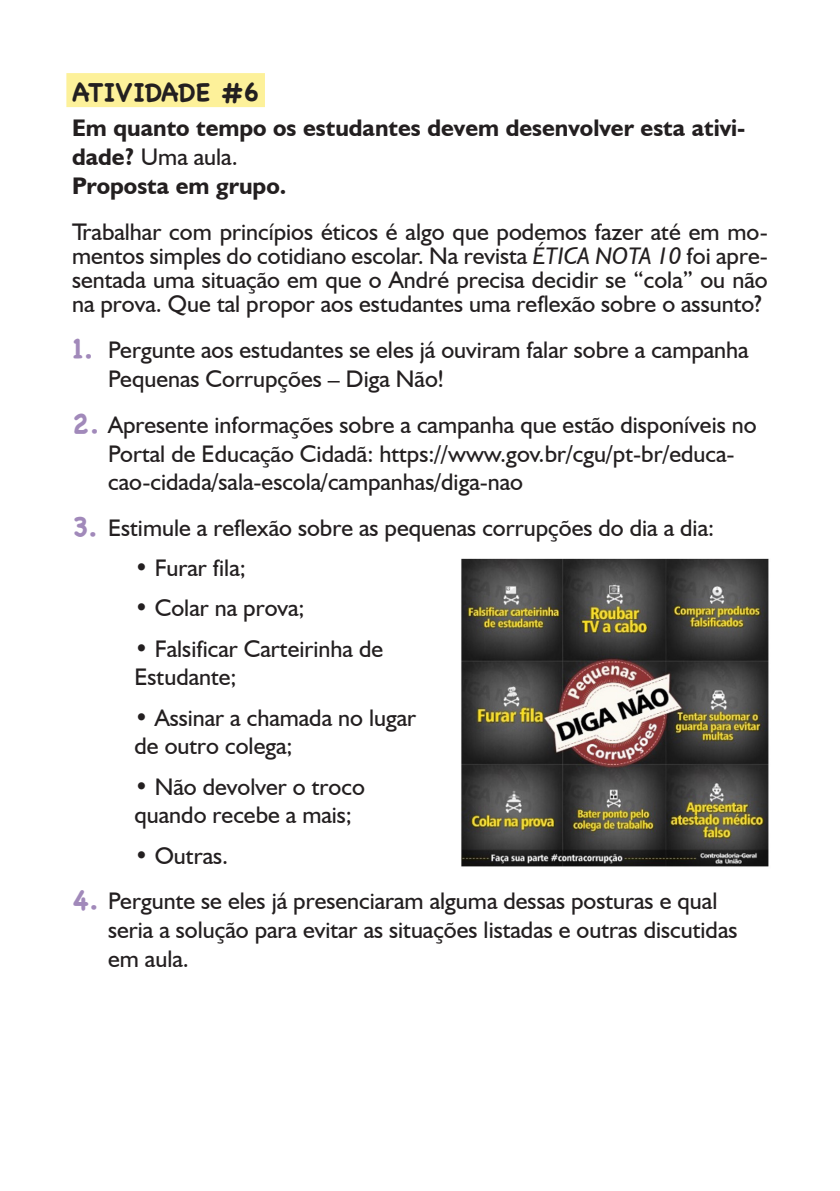
<style>
.page{position:relative;width:840px;height:1191px;background:#fff}
.page>*{position:absolute;margin:0;border:0;box-sizing:border-box;transform-origin:0 0}
.atividade{font:700 26px "Chalkboard";color:#231f20}
.TEXTO{font:24px/28.8px "Humanist 521 BT";color:#231f20}
.t1{font:700 24px/28.8px "Humanist 521 BT";color:#231f20}
.s1{font-weight:400}
.s2{font-style:italic}
.s3{font-family:"Chalkboard";font-weight:700;font-size:28px;color:#a189ba}
</style>
<div class="page">
<div style="left:66px;top:73px;width:199px;height:34px;background:#fdf19a"></div>
<img style="left:461px;top:558px;width:308px;height:309px">
<p class="atividade" style="left:72px;top:77px;width:188px">ATIVIDADE #6</p>
<p class="t1" style="left:72px;top:113px;width:674px">Em quanto tempo os estudantes devem desenvolver esta ativi&shy;dade? <span class="s1">Uma aula.</span></p>
<p class="t1" style="left:72px;top:170px;width:215px">Proposta em grupo.</p>
<p class="TEXTO" style="left:72px;top:219px;width:697px;line-height:24px;text-align:justify">Trabalhar com princípios éticos é algo que podemos fazer até em mo&shy;mentos simples do cotidiano escolar. Na revista <span class="s2">ÉTICA NOTA 10</span> foi apre&shy;sentada uma situação em que o André precisa decidir se “cola” ou não na prova. Que tal propor aos estudantes uma reflexão sobre o assunto?</p>
<p class="TEXTO" style="left:108px;top:335px;width:641px;text-indent:-36px"><span class="s3">1.</span> Pergunte aos estudantes se eles já ouviram falar sobre a campanha<br>Pequenas Corrupções – Diga Não!</p>
<p class="TEXTO" style="left:108px;top:410px;width:649px;text-indent:-36px"><span class="s3">2.</span> Apresente informações sobre a campanha que estão disponíveis no<br>Portal de Educação Cidadã: https://www.gov.br/cgu/pt-br/educa&shy;cao-cidada/sala-escola/campanhas/diga-nao</p>
<p class="TEXTO" style="left:72px;top:513px;width:643px"><span class="s3">3.</span> Estimule a reflexão sobre as pequenas corrupções do dia a dia:</p>
<p class="TEXTO" style="left:134px;top:553px;width:113px">• Furar fila;</p>
<p class="TEXTO" style="left:134px;top:593px;width:171px">• Colar na prova;</p>
<p class="TEXTO" style="left:134px;top:633px;width:250px">• Falsificar Carteirinha de<br>Estudante;</p>
<p class="TEXTO" style="left:134px;top:702px;width:283px">• Assinar a chamada no lugar de outro colega;</p>
<p class="TEXTO" style="left:134px;top:771px;width:232px">• Não devolver o troco quando recebe a mais;</p>
<p class="TEXTO" style="left:134px;top:840px;width:95px">• Outras.</p>
<p class="TEXTO" style="left:108px;top:886px;width:630px;text-indent:-36px"><span class="s3">4.</span> Pergunte se eles já presenciaram alguma dessas posturas e qual seria a solução para evitar as situações listadas e outras discutidas em aula.</p>
</div>
